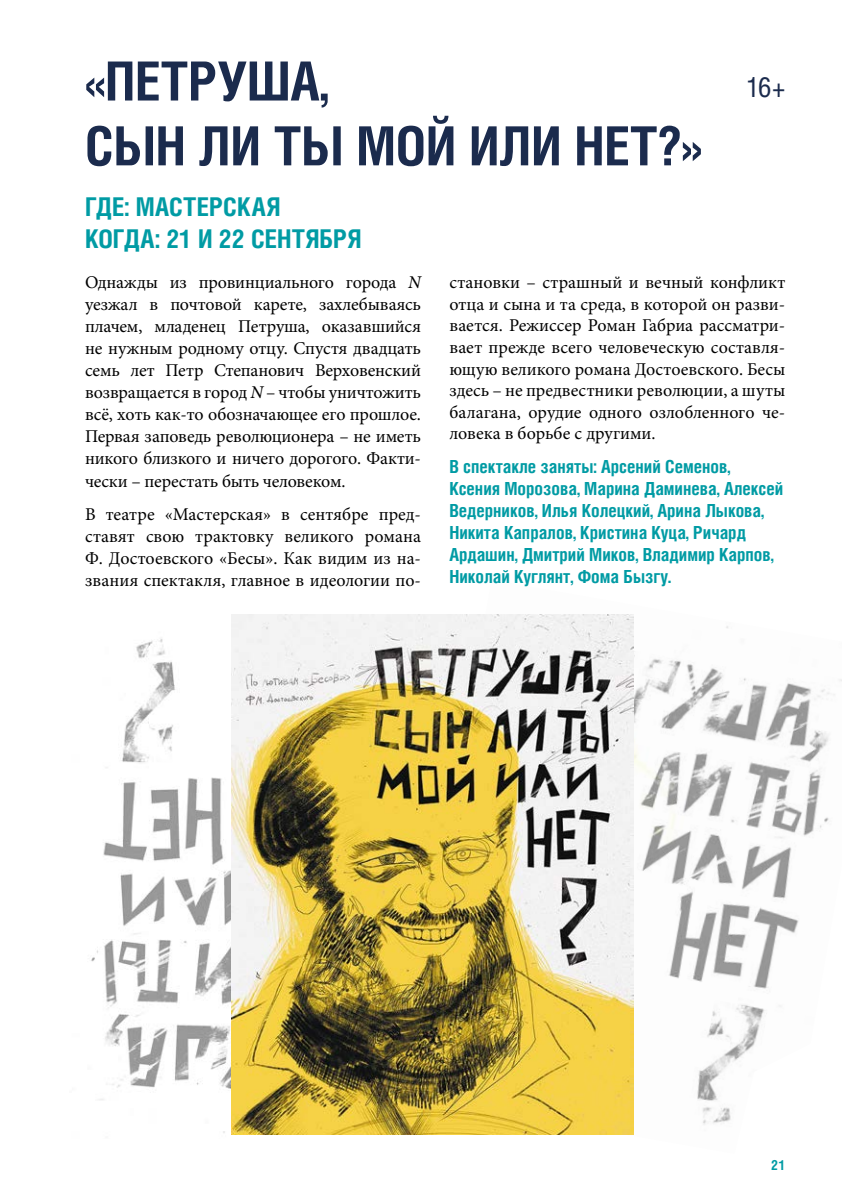
<style>
.page{position:relative;width:842px;height:1191px;background:#fff}
.page>*{position:absolute;margin:0;border:0;box-sizing:border-box;transform-origin:0 0}
.t1{font:700 54px/64.8px "Helios Cond C";color:#1b2b4d}
.t2{font:27.8px "Helios Cond C";color:#1b2b4d}
.t3{font:700 26px/31.2px "Helios Cond";color:#009ba4}
.t4{font:18px/22px "Minion Pro";color:#000;text-align:justify}
.t5{font:700 18px/22px "Helios Cond C";color:#009ba4}
.t6{font:700 14px "Helios Cond";color:#009ba4}
.s1{font-weight:500;font-style:italic}
</style>
<div class="page">
<img style="left:464px;top:626px;width:378px;height:509px">
<img style="left:91px;top:639px;width:373px;height:496px">
<img style="left:231px;top:614px;width:403px;height:520px">
<h1 class="t1" style="left:85px;top:47px;width:618px">«ПЕТРУША,<br>СЫН ЛИ ТЫ МОЙ ИЛИ НЕТ?»</h1>
<h3 class="t3" style="left:85px;top:191px;width:278px">ГДЕ: МАСТЕРСКАЯ<br>КОГДА: 21 И 22 СЕНТЯБРЯ</h3>
<h2 class="t2" style="left:746px;top:70px;width:40px">16+</h2>
<p class="t4" style="left:85px;top:271px;width:337px">Однажды из провинциального города <span class="s1">N </span>уезжал в почтовой карете, захлебываясь плачем, младенец Петруша, оказавшийся не нужным родному отцу. Спустя двадцать семь лет Петр Степанович Верховенский возвращается в город <span class="s1">N</span> – чтобы уничтожить всё, хоть как-то обозначающее его прошлое.<br>Первая заповедь революционера – не иметь никого близкого и ничего дорогого. Факти&shy;чески – перестать быть человеком.</p>
<p class="t4" style="left:85px;top:503px;width:337px">В театре «Мастерская» в сентябре пред&shy;ставят свою трактовку великого романа Ф. Достоевского «Бесы». Как видим из на&shy;звания спектакля, главное в идеологии по-</p>
<p class="t4" style="left:449px;top:272px;width:337px">становки – страшный и вечный конфликт отца и сына и та среда, в которой он разви&shy;вается. Режиссер Роман Габриа рассматри&shy;вает прежде всего человеческую составля&shy;ющую великого романа Достоевского. Бесы здесь – не предвестники революции, а шуты балагана, орудие одного озлобленного че&shy;ловека в борьбе с другими.</p>
<p class="t5" style="left:449px;top:455px;width:335px">В спектакле заняты: Арсений Семенов, Ксения Морозова, Марина Даминева, Алексей Ведерников, Илья Колецкий, Арина Лыкова, Никита Капралов, Кристина Куца, Ричард Ардашин, Дмитрий Миков, Владимир Карпов, Николай Куглянт, Фома Бызгу.</p>
<p class="t6" style="left:771px;top:1156px;width:16px">21</p>
</div>
